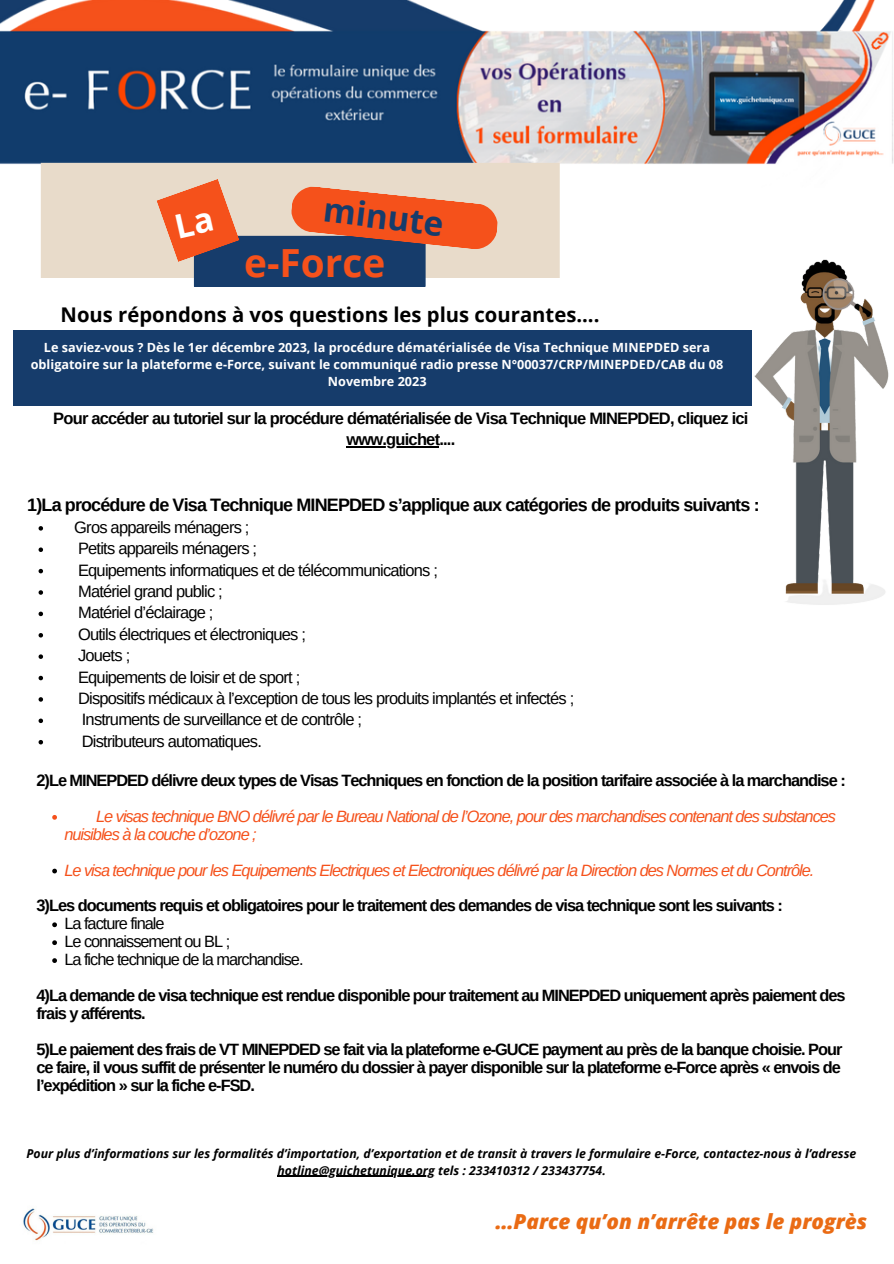
<style>
.page{position:relative;width:894px;height:1264px;background:#fff}
.page>*{position:absolute;margin:0;border:0;box-sizing:border-box;transform-origin:0 0}
.t1{font:700 38.7px "Open Sans";color:#f5511b}
.t2{font:700 33.3px "Open Sans";color:#163c6b}
.t3{font:italic 800 20.7px "Open Sans";color:#ea6b14}
.t4{font:700 20.25px "Open Sans";color:#000}
.t5{font:700 18px "Arimo";letter-spacing:-.05em;color:#000}
.t6{font:16.5px "Arimo";letter-spacing:-.05em;color:#000}
.t7{font:700 16.5px/21.3px "Arimo";letter-spacing:-.05em;color:#000;text-align:center}
.t8{font:700 16.35px/17.9px "Arimo";letter-spacing:-.06em;color:#000}
.t9{font:italic 16.35px/17.9px "Arimo";letter-spacing:-.06em;color:#f5511b}
.t10{font:16.35px "Arimo";letter-spacing:-.06em;color:#000}
.t11{font:700 12.6px/17px "Open Sans";color:#fff;text-align:center}
.t12{font:italic 700 12.3px/16.4px "Open Sans";color:#000;text-align:center}
</style>
<div class="page">
<img style="left:0;top:0;width:893px;height:236px">
<div style="left:41px;top:163px;width:518px;height:115px;background:#e8dbca"></div>
<img style="left:740px;top:235px;width:153px;height:370px">
<img style="left:23px;top:1208px;width:130px;height:33px">
<svg style="left:39px;top:526px;width:4px;height:4px"></svg>
<svg style="left:39px;top:547px;width:4px;height:5px"></svg>
<svg style="left:39px;top:569px;width:4px;height:4px"></svg>
<svg style="left:39px;top:590px;width:4px;height:4px"></svg>
<svg style="left:39px;top:611px;width:4px;height:5px"></svg>
<svg style="left:39px;top:633px;width:4px;height:4px"></svg>
<svg style="left:39px;top:654px;width:4px;height:5px"></svg>
<svg style="left:39px;top:675px;width:4px;height:5px"></svg>
<svg style="left:39px;top:697px;width:4px;height:4px"></svg>
<svg style="left:39px;top:718px;width:4px;height:5px"></svg>
<svg style="left:39px;top:740px;width:4px;height:4px"></svg>
<hr style="left:346px;top:446px;width:93px;height:1px;background:#000">
<svg style="left:52px;top:815px;width:5px;height:4px"></svg>
<svg style="left:52px;top:868px;width:5px;height:5px"></svg>
<svg style="left:52px;top:922px;width:5px;height:5px"></svg>
<svg style="left:52px;top:940px;width:5px;height:5px"></svg>
<svg style="left:52px;top:958px;width:5px;height:4px"></svg>
<div style="left:14px;top:330px;width:737px;height:76px;background:#163c6b"></div>
<hr style="left:277px;top:1175px;width:157px;height:1px;background:#000">
<svg style="left:156px;top:179px;width:342px;height:108px;background:#b07d72"></svg>
<p class="t2" style="left:326px;top:186px;width:122px;rotate:7deg">minute</p>
<p class="t1" style="left:244px;top:236px;width:142px">e-Force</p>
<p class="t4" style="left:60px;top:300px;width:540px">Nous répondons à vos questions les plus courantes....</p>
<p class="t11" style="left:31px;top:339px;width:693px">Le saviez-vous ? Dès le 1er décembre 2023, la procédure dématérialisée de Visa Technique MINEPDED sera obligatoire sur la plateforme e-Force, suivant le communiqué radio presse N°00037/CRP/MINEPDED/CAB du 08<br>Novembre 2023</p>
<p class="t7" style="left:53px;top:407px;width:696px">Pour accéder au tutoriel sur la procédure dématérialisée de Visa Technique MINEPDED, cliquez ici www.guichet....</p>
<p class="t5" style="left:27px;top:495px;width:733px">1)La procédure de Visa Technique MINEPDED s’applique aux catégories de produits suivants :</p>
<p class="t6" style="left:74px;top:518px;width:177px">Gros appareils ménagers ;</p>
<p class="t6" style="left:78px;top:539px;width:180px">Petits appareils ménagers ;</p>
<p class="t6" style="left:78px;top:560px;width:361px">Equipements informatiques et de télécommunications ;</p>
<p class="t6" style="left:78px;top:582px;width:146px">Matériel grand public ;</p>
<p class="t6" style="left:78px;top:603px;width:137px">Matériel d’éclairage ;</p>
<p class="t6" style="left:78px;top:625px;width:229px">Outils électriques et électroniques ;</p>
<p class="t6" style="left:78px;top:646px;width:54px">Jouets ;</p>
<p class="t6" style="left:78px;top:667px;width:224px">Equipements de loisir et de sport ;</p>
<p class="t6" style="left:78px;top:689px;width:497px">Dispositifs médicaux à l’exception de tous les produits implantés et infectés ;</p>
<p class="t6" style="left:82px;top:710px;width:281px">Instruments de surveillance et de contrôle ;</p>
<p class="t6" style="left:82px;top:731px;width:181px">Distributeurs automatiques.</p>
<p class="t8" style="left:36px;top:771px;width:810px">2)Le MINEPDED délivre deux types de Visas Techniques en fonction de la position tarifaire associée à la marchandise :</p>
<p class="t9" style="left:64px;top:807px;width:773px;text-indent:32px">Le visas technique BNO délivré par le Bureau National de l’Ozone, pour des marchandises contenant des substances nuisibles à la couche d’ozone ;</p>
<p class="t9" style="left:64px;top:861px;width:751px">Le visa technique pour les Equipements Electriques et Electroniques délivré par la Direction des Normes et du Contrôle.</p>
<p class="t10" style="left:64px;top:914px;width:102px">La facture finale</p>
<p class="t10" style="left:64px;top:932px;width:167px">Le connaissement ou BL ;</p>
<p class="t10" style="left:64px;top:950px;width:240px">La fiche technique de la marchandise.</p>
<p class="t8" style="left:36px;top:896px;width:747px">3)Les documents requis et obligatoires pour le traitement des demandes de visa technique sont les suivants :</p>
<p class="t8" style="left:36px;top:986px;width:810px">4)La demande de visa technique est rendue disponible pour traitement au MINEPDED uniquement après paiement des frais y afférents.</p>
<p class="t8" style="left:36px;top:1040px;width:807px;text-align:justify">5)Le paiement des frais de VT MINEPDED se fait via la plateforme e-GUCE payment au près de la banque choisie. Pour ce faire, il vous suffit de présenter le numéro du dossier à payer disponible sur la plateforme e-Force après « envois de l’expédition » sur la fiche e-FSD.</p>
<p class="t12" style="left:26px;top:1145px;width:831px">Pour plus d’informations sur les formalités d’importation, d’exportation et de transit à travers le formulaire e-Force, contactez-nous à l’adresse hotline@guichetunique.org tels : 233410312 / 233437754.</p>
<p class="t3" style="left:495px;top:1206px;width:373px">…Parce qu’on n’arrête pas le progrès</p>
</div>
